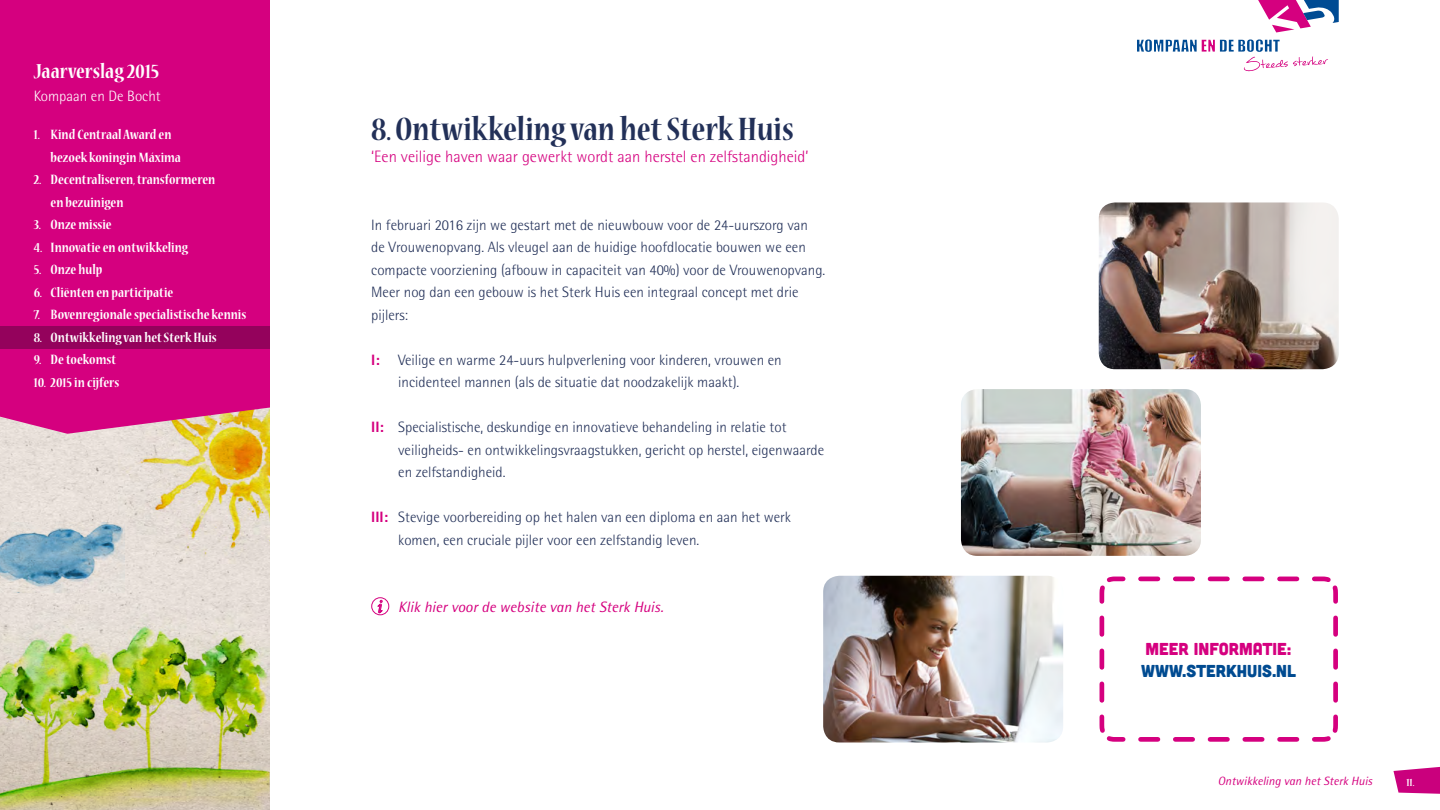
<style>
.page{position:relative;width:1440px;height:810px;background:#fff}
.page>*{position:absolute;margin:0;border:0;box-sizing:border-box;transform-origin:0 0}
.t1{font:700 condensed 36px "Nueva Std";color:#223058}
.t2{font:700 condensed 22.5px "Nueva Std";color:#fff}
.t3{font:17.25px "Cubano";color:#004b91}
.t4{font:17.25px "Cubano";color:#d5007f}
.t5{font:300 16.5px "Rotis Semi Sans";color:#d5007f}
.t6{font:300 15px/22.5px "Rotis Semi Sans";color:#223058}
.t7{font:700 condensed 15px/22.5px "Nueva Std";color:#fff}
.t8{font:italic 15px "Rotis Semi Sans";color:#d5007f}
.t9{font:300 15px "Rotis Semi Sans";color:#fff}
.t10{font:italic 12px "Rotis Semi Sans";color:#d5007f}
.t11{font:700 condensed 12px "Nueva Std";color:#fff}
.s1{font-weight:800;color:#d5007f}
.s2{font-family:"Agfa Rotis Serif";font-size:18.23px}
</style>
<div class="page">
<img style="left:0;top:434px;width:270px;height:170px">
<img style="left:118px;top:434px;width:152px;height:129px">
<div style="left:0;top:0;width:270px;height:434px;background:#d5007f"></div>
<img style="left:0;top:522px;width:125px;height:71px">
<img style="left:0;top:604px;width:270px;height:206px">
<svg style="left:1258px;top:0;width:81px;height:32px"></svg>
<svg style="left:1137px;top:39px;width:191px;height:32px"></svg>
<svg style="left:1394px;top:767px;width:46px;height:27px"></svg>
<svg style="left:378px;top:600px;width:5px;height:13px"></svg>
<div style="left:371px;top:597px;width:18px;height:18px;border:1px solid #d5007f;border-radius:50%"></div>
<svg style="left:1099px;top:576px;width:239px;height:166px"></svg>
<img style="left:823px;top:576px;width:240px;height:166px">
<img style="left:961px;top:389px;width:240px;height:167px">
<img style="left:1099px;top:202px;width:240px;height:167px">
<div style="left:0;top:326px;width:270px;height:22px;background:#94025c"></div>
<h2 class="t2" style="left:34px;top:61px;width:127px">Jaarverslag 2015</h2>
<p class="t9" style="left:34px;top:87px;width:129px">Kompaan en De Bocht</p>
<p class="t7" style="left:51px;top:124px;width:132px;text-indent:-17px">1. Kind Centraal Award en bezoek koningin Máxima</p>
<p class="t7" style="left:51px;top:169px;width:166px;text-indent:-17px">2. Decentraliseren, transformeren en bezuinigen</p>
<p class="t7" style="left:34px;top:214px;width:79px">3. Onze missie</p>
<p class="t7" style="left:34px;top:237px;width:156px">4. Innovatie en ontwikkeling</p>
<p class="t7" style="left:34px;top:259px;width:70px">5. Onze hulp</p>
<p class="t7" style="left:34px;top:282px;width:141px">6. Cliënten en participatie</p>
<p class="t7" style="left:34px;top:304px;width:214px">7. Bovenregionale specialistische kennis</p>
<p class="t7" style="left:34px;top:327px;width:184px">8. Ontwikkeling van het Sterk Huis</p>
<p class="t7" style="left:34px;top:349px;width:84px">9. De toekomst</p>
<p class="t7" style="left:34px;top:372px;width:87px">10. 2015 in cijfers</p>
<h1 class="t1" style="left:371px;top:112px;width:424px">8. Ontwikkeling van het Sterk Huis</h1>
<p class="t5" style="left:371px;top:147px;width:439px">‘Een veilige haven waar gewerkt wordt aan herstel en zelfstandigheid’</p>
<p class="t6" style="left:371px;top:213px;width:456px">In februari 2016 zijn we gestart met de nieuwbouw voor de 24-uurszorg van de Vrouwenopvang. Als vleugel aan de huidige hoofdlocatie bouwen we een compacte voorziening (afbouw in capaciteit van 40%) voor de Vrouwenopvang.<br>Meer nog dan een gebouw is het Sterk Huis een integraal concept met drie pijlers:</p>
<p class="t6" style="left:398px;top:348px;width:385px;text-indent:-27px"><span class="s1">I:</span> Veilige en warme 24-uurs hulpverlening voor kinderen, vrouwen en incidenteel mannen (als de situatie dat noodzakelijk maakt).</p>
<p class="t6" style="left:398px;top:416px;width:428px;text-indent:-27px"><span class="s1">II:</span> Specialistische, deskundige en innovatieve behandeling in relatie tot veiligheids- en ontwikkelingsvraagstukken, gericht op herstel, eigenwaarde en zelfstandigheid.</p>
<p class="t6" style="left:398px;top:506px;width:394px;text-indent:-27px"><span class="s1">III:</span> Stevige voorbereiding op het halen van een diploma en aan het werk komen, een cruciale pijler voor een zelfstandig leven.</p>
<p class="t8" style="left:377px;top:598px;width:288px"><span class="s2">i</span> Klik hier voor de website van het Sterk Huis.</p>
<p class="t4" style="left:1146px;top:638px;width:147px">MEER INFORMATIE:</p>
<p class="t3" style="left:1141px;top:660px;width:156px">WWW.STERKHUIS.NL</p>
<p class="t10" style="left:1218px;top:774px;width:156px">Ontwikkeling van het Sterk Huis</p>
<p class="t11" style="left:1406px;top:777px;width:10px">11.</p>
</div>
